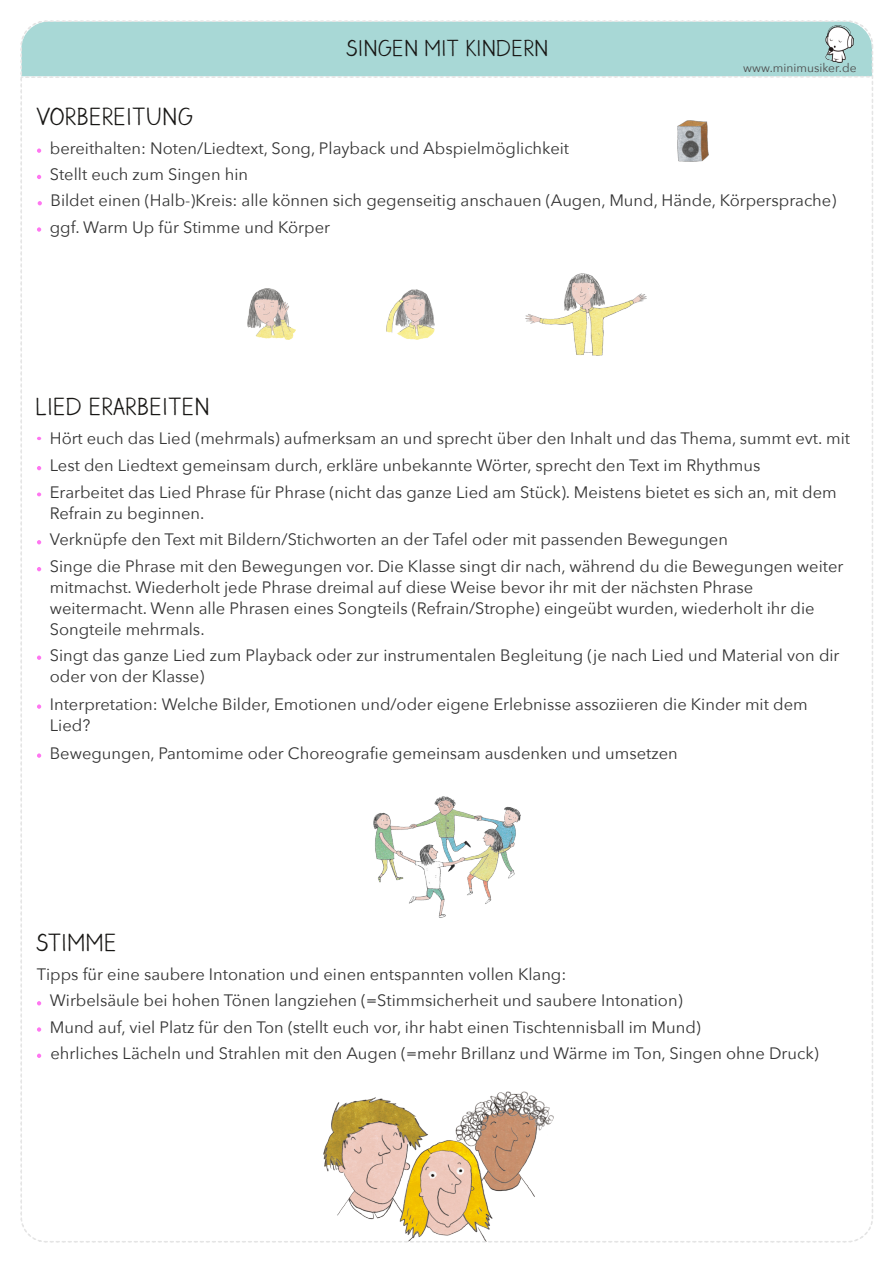
<style>
.page{position:relative;width:894px;height:1263px;background:#fff}
.page>*{position:absolute;margin:0;border:0;box-sizing:border-box;transform-origin:0 0}
.t1{font:22.5px "Grundschrift";color:#181715}
.t2{font:21px "Grundschrift";color:#181715}
.t3{font:16.5px/21px "Avenir Next";color:#343434}
.t4{font:12px "Avenir Next";color:#4d4d4d}
</style>
<div class="page">
<div style="left:22px;top:22px;width:849px;height:53px;background:#a8d8d6"></div>
<img style="left:820px;top:26px;width:37px;height:36px">
<svg style="left:20px;top:75px;width:853px;height:4px"></svg>
<svg style="left:37px;top:175px;width:4px;height:4px"></svg>
<svg style="left:38px;top:201px;width:4px;height:4px"></svg>
<svg style="left:37px;top:227px;width:4px;height:5px"></svg>
<svg style="left:37px;top:148px;width:4px;height:5px"></svg>
<svg style="left:37px;top:1001px;width:4px;height:4px"></svg>
<svg style="left:37px;top:1027px;width:4px;height:5px"></svg>
<svg style="left:37px;top:1054px;width:4px;height:4px"></svg>
<img style="left:373px;top:797px;width:147px;height:121px">
<svg style="left:37px;top:540px;width:4px;height:4px"></svg>
<svg style="left:37px;top:437px;width:4px;height:3px"></svg>
<svg style="left:37px;top:567px;width:4px;height:4px"></svg>
<svg style="left:37px;top:655px;width:4px;height:5px"></svg>
<svg style="left:37px;top:704px;width:4px;height:5px"></svg>
<svg style="left:37px;top:753px;width:4px;height:5px"></svg>
<svg style="left:37px;top:466px;width:4px;height:4px"></svg>
<svg style="left:37px;top:492px;width:4px;height:4px"></svg>
<img style="left:677px;top:121px;width:31px;height:41px">
<img style="left:324px;top:1092px;width:229px;height:149px">
<img style="left:525px;top:274px;width:121px;height:81px">
<img style="left:386px;top:289px;width:49px;height:51px">
<img style="left:247px;top:288px;width:48px;height:52px">
<h1 class="t1" style="left:36px;top:108px;width:158px">VORBEREITUNG</h1>
<p class="t2" style="left:346px;top:40px;width:204px">SINGEN MIT KINDERN</p>
<p class="t3" style="left:50px;top:138px;width:520px">bereithalten: Noten/Liedtext, Song, Playback und Abspielmöglichkeit</p>
<p class="t4" style="left:743px;top:60px;width:115px">www.minimusiker.de</p>
<p class="t3" style="left:50px;top:162px;width:787px;line-height:26.2px">Stellt euch zum Singen hin<br>Bildet einen (Halb-)Kreis: alle können sich gegenseitig anschauen (Augen, Mund, Hände, Körpersprache) ggf. Warm Up für Stimme und Körper</p>
<h1 class="t1" style="left:35px;top:398px;width:176px">LIED ERARBEITEN</h1>
<p class="t3" style="left:50px;top:428px;width:801px">Hört euch das Lied (mehrmals) aufmerksam an und sprecht über den Inhalt und das Thema, summt evt. mit</p>
<p class="t3" style="left:50px;top:452px;width:788px;line-height:27.3px">Lest den Liedtext gemeinsam durch, erkläre unbekannte Wörter, sprecht den Text im Rhythmus<br>Erarbeitet das Lied Phrase für Phrase (nicht das ganze Lied am Stück). Meistens bietet es sich an, mit dem</p>
<p class="t3" style="left:50px;top:504px;width:156px">Refrain zu beginnen.</p>
<p class="t3" style="left:50px;top:529px;width:679px">Verknüpfe den Text mit Bildern/Stichworten an der Tafel oder mit passenden Bewegungen</p>
<p class="t3" style="left:50px;top:556px;width:794px">Singe die Phrase mit den Bewegungen vor. Die Klasse singt dir nach, während du die Bewegungen weiter mitmachst. Wiederholt jede Phrase dreimal auf diese Weise bevor ihr mit der nächsten Phrase weitermacht. Wenn alle Phrasen eines Songteils (Refrain/Strophe) eingeübt wurden, wiederholt ihr die Songteile mehrmals.</p>
<p class="t3" style="left:50px;top:645px;width:791px">Singt das ganze Lied zum Playback oder zur instrumentalen Begleitung (je nach Lied und Material von dir oder von der Klasse)</p>
<p class="t3" style="left:50px;top:694px;width:759px">Interpretation: Welche Bilder, Emotionen und/oder eigene Erlebnisse assoziieren die Kinder mit dem<br>Lied?</p>
<p class="t3" style="left:50px;top:743px;width:629px">Bewegungen, Pantomime oder Choreografie gemeinsam ausdenken und umsetzen</p>
<h1 class="t1" style="left:36px;top:934px;width:82px">STIMME</h1>
<p class="t3" style="left:37px;top:964px;width:530px">Tipps für eine saubere Intonation und einen entspannten vollen Klang:</p>
<p class="t3" style="left:50px;top:988px;width:652px;line-height:26.2px">Wirbelsäule bei hohen Tönen langziehen (=Stimmsicherheit und saubere Intonation)<br>Mund auf, viel Platz für den Ton (stellt euch vor, ihr habt einen Tischtennisball im Mund)</p>
<p class="t3" style="left:50px;top:1043px;width:769px">ehrliches Lächeln und Strahlen mit den Augen (=mehr Brillanz und Wärme im Ton, Singen ohne Druck)</p>
</div>
